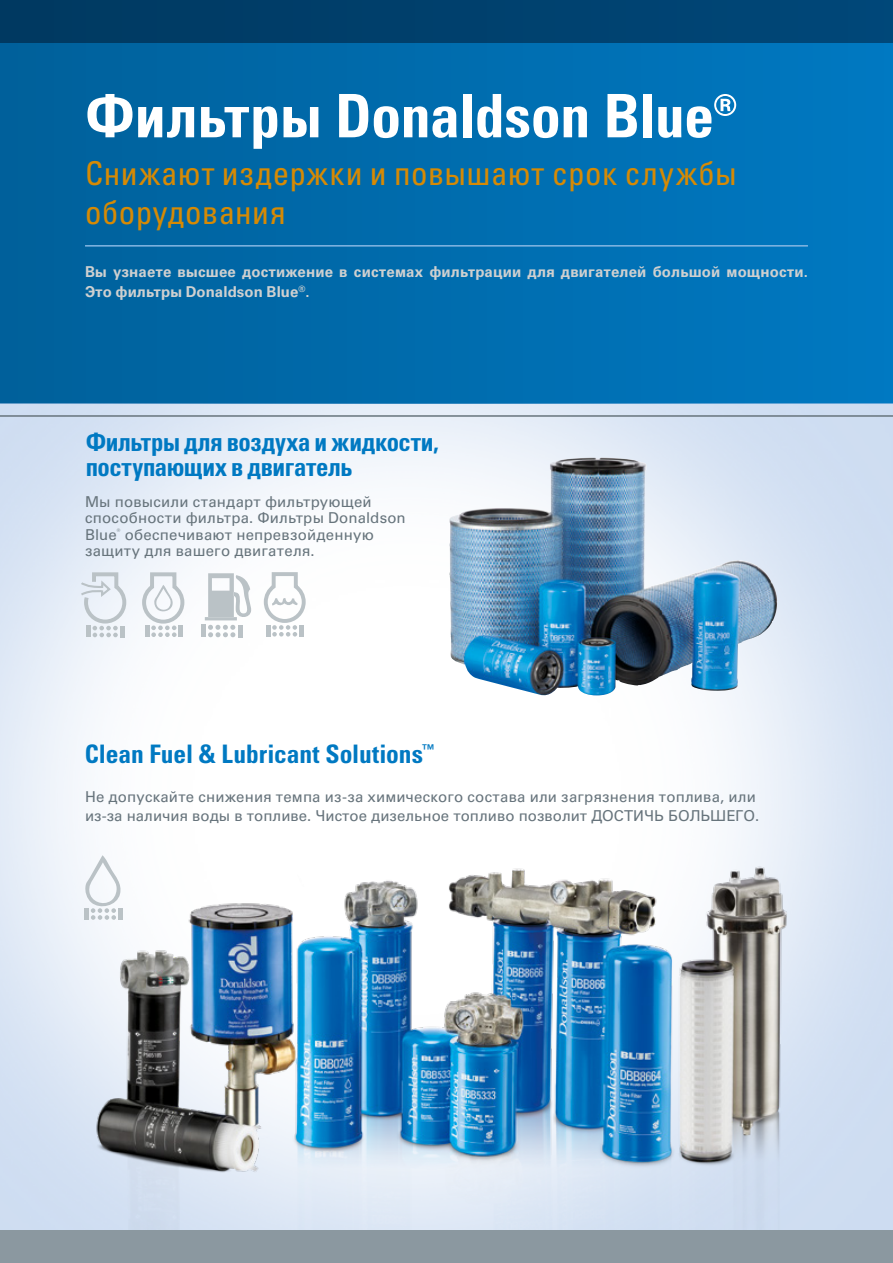
<style>
.page{position:relative;width:893px;height:1263px;background:#fff}
.page>*{position:absolute;margin:0;border:0;box-sizing:border-box;transform-origin:0 0}
.t1{font:60px "Univers LTCYR 67 Bold Cond";letter-spacing:-.01em;color:#fff}
.H2_22pt{font:condensed 33px/39px "Univers LTCYR 57";letter-spacing:.015em;color:#d68a04}
.t2{font:25.5px/25.5px "Univers LTCYR 67 Bold Cond";letter-spacing:-.01em;color:#0079c2}
.t3{font:15px/16.5px "Univers LTCYR 55 Roman";letter-spacing:.01em;color:#67747c}
.Intro{font:700 15px/19.5px "Univers LTCYR 65";letter-spacing:.01em;color:#cfd0d0}
</style>
<div class="page">
<div style="left:0;top:0;width:893px;height:404px;background:linear-gradient(to right,#00609a,#0079c1)"></div>
<div style="left:0;top:0;width:893px;height:43px;background:#00406d"></div>
<img style="left:0;top:404px;width:893px;height:826px">
<img style="left:85px;top:846px;width:710px;height:384px">
<img style="left:449px;top:458px;width:235px;height:240px">
<div style="left:0;top:1230px;width:893px;height:33px;background:#8b98a0"></div>
<hr style="left:0;top:415px;width:893px;height:2px;background:#67747c">
<svg style="left:79px;top:570px;width:49px;height:67px"></svg>
<svg style="left:140px;top:570px;width:46px;height:67px"></svg>
<svg style="left:262px;top:570px;width:46px;height:66px"></svg>
<svg style="left:205px;top:573px;width:46px;height:64px"></svg>
<hr style="left:238px;top:625px;width:4px;height:12px;background:#bac2c6">
<div style="left:201px;top:625px;width:5px;height:12px;background:#bac2c6"></div>
<svg style="left:892px;top:152px;width:1px;height:85px"></svg>
<div style="left:118px;top:908px;width:5px;height:12px;background:#bac2c6"></div>
<svg style="left:84px;top:855px;width:38px;height:65px"></svg>
<hr style="left:85px;top:245px;width:723px;height:2px;background:#86b7e3">
<h1 class="t1" style="left:85px;top:79px;width:654px">Фильтры Donaldson Blue®</h1>
<p class="H2_22pt" style="left:85px;top:153px;width:653px">Снижают издержки и повышают срок службы оборудования</p>
<p class="Intro" style="left:85px;top:262px;width:724px">Вы узнаете высшее достижение в системах фильтрации для двигателей большой мощности.<br>Это фильтры Donaldson Blue<sup>®</sup>.</p>
<p class="t2" style="left:86px;top:429px;width:354px">Фильтры для воздуха и жидкости, поступающих в двигатель</p>
<p class="t3" style="left:85px;top:492px;width:322px">Мы повысили стандарт фильтрующей способности фильтра. Фильтры Donaldson Blue<sup>®</sup> обеспечивают непревзойденную защиту для вашего двигателя.</p>
<p class="t2" style="left:85px;top:741px;width:352px">Clean Fuel &amp; Lubricant Solutions<sup>™</sup></p>
<p class="t3" style="left:85px;top:786px;width:676px;line-height:19.5px">Не допускайте снижения темпа из-за химического состава или загрязнения топлива, или из-за наличия воды в топливе. Чистое дизельное топливо позволит ДОСТИЧЬ БОЛЬШЕГО.</p>
</div>
